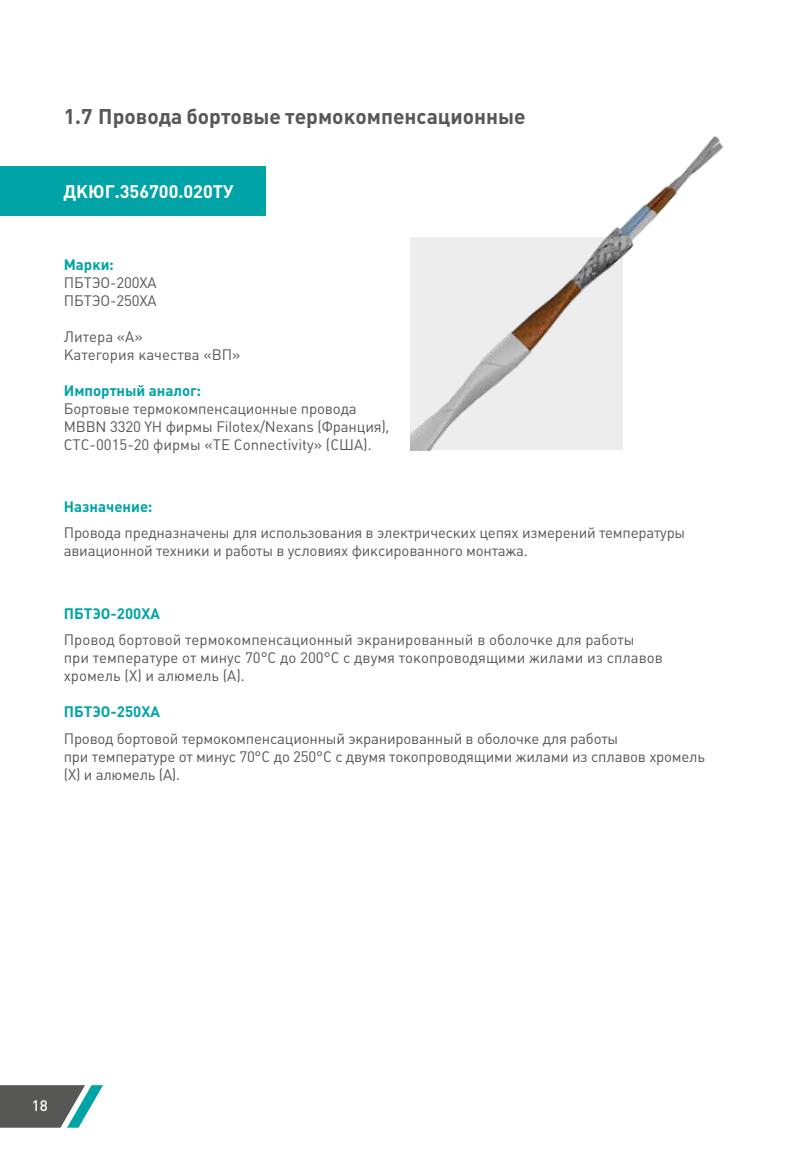
<style>
.page{position:relative;width:808px;height:1149px;background:#fff}
.page>*{position:absolute;margin:0;border:0;box-sizing:border-box;transform-origin:0 0}
.t1{font:700 21px "Plumb";color:#575756}
.t2{font:700 18px "Plumb";color:#fff}
.t3{font:15px/18px "Plumb";letter-spacing:-.01em;color:#575756}
.t4{font:700 15px "Plumb";color:#00a3a6}
.t5{font:500 15px "Plumb";color:#fff}
</style>
<div class="page">
<svg style="left:0;top:1085px;width:103px;height:42px"></svg>
<div style="left:0;top:166px;width:265px;height:49px;background:#00a3a6"></div>
<img style="left:410px;top:136px;width:313px;height:314px">
<h1 class="t1" style="left:64px;top:104px;width:463px">1.7 Провода бортовые термокомпенсационные</h1>
<p class="t2" style="left:63px;top:181px;width:172px">ДКЮГ.356700.020ТУ</p>
<p class="t4" style="left:64px;top:256px;width:51px">Марки:</p>
<p class="t3" style="left:64px;top:274px;width:94px">ПБТЭО-200ХА<br>ПБТЭО-250ХА</p>
<p class="t3" style="left:64px;top:328px;width:178px">Литера «А»<br>Категория качества «ВП»</p>
<p class="t4" style="left:64px;top:382px;width:139px">Импортный аналог:</p>
<p class="t3" style="left:64px;top:400px;width:328px">Бортовые термокомпенсационные провода<br>МВВN 3320 YH фирмы Filotex/Nexans (Франция),<br>СТС-0015-20 фирмы «TE Connectivity» (США).</p>
<p class="t4" style="left:64px;top:498px;width:90px">Назначение:</p>
<p class="t3" style="left:64px;top:524px;width:623px">Провода предназначены для использования в электрических цепях измерений температуры авиационной техники и работы в условиях фиксированного монтажа.</p>
<p class="t4" style="left:64px;top:604px;width:98px">ПБТЭО-200ХА</p>
<p class="t3" style="left:64px;top:631px;width:601px">Провод бортовой термокомпенсационный экранированный в оболочке для работы при температуре от минус 70°С до 200°С с двумя токопроводящими жилами из сплавов хромель (Х) и алюмель (А).</p>
<p class="t4" style="left:64px;top:703px;width:98px">ПБТЭО-250ХА</p>
<p class="t3" style="left:64px;top:729px;width:643px">Провод бортовой термокомпенсационный экранированный в оболочке для работы<br>при температуре от минус 70°С до 250°С с двумя токопроводящими жилами из сплавов хромель (Х) и алюмель (А).</p>
<p class="t5" style="left:32px;top:1096px;width:17px">18</p>
</div>
